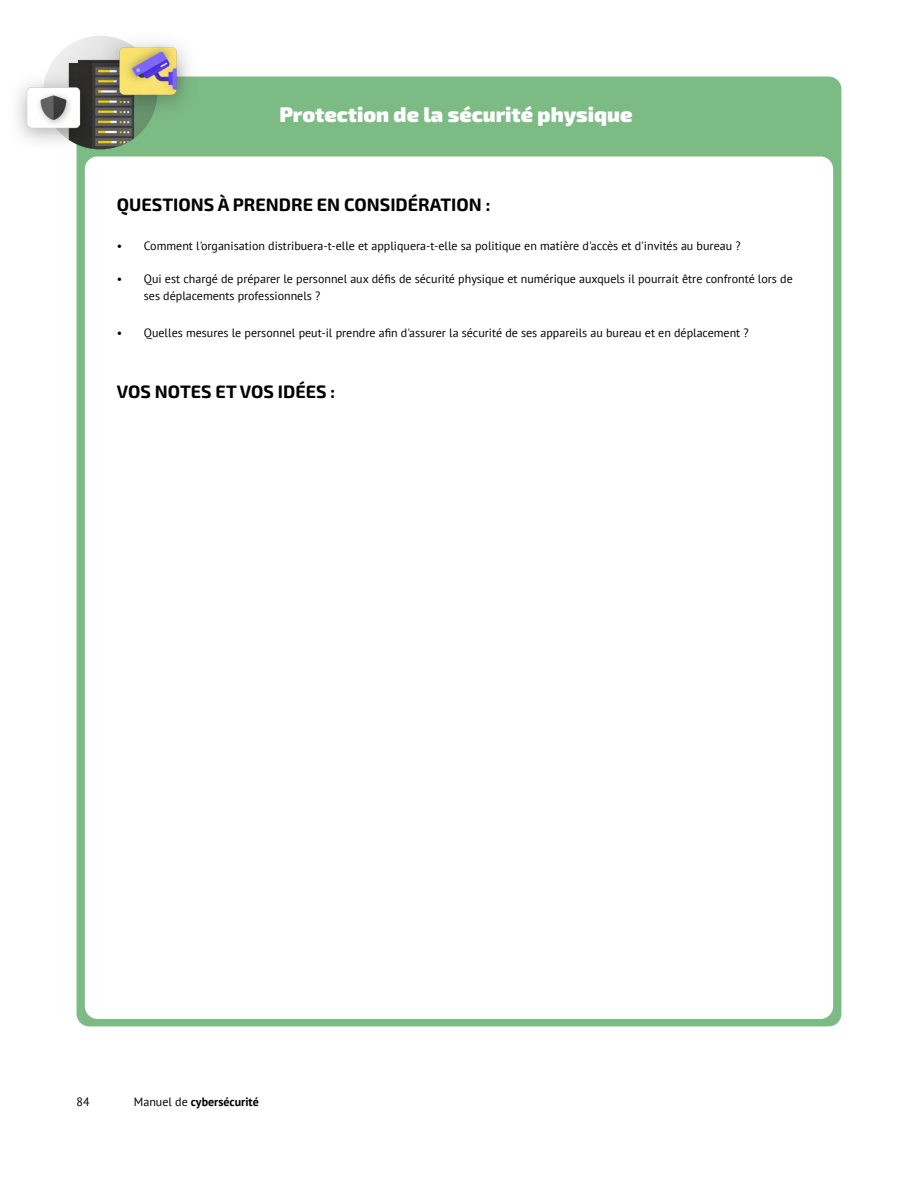
<style>
.page{position:relative;width:918px;height:1188px;background:#fff}
.page>*{position:absolute;margin:0;border:0;box-sizing:border-box;transform-origin:0 0}
.t1{font:900 21px "Exo 2";color:#fff}
.t2{font:700 18px "Exo 2";color:#000}
.t3{font:12px/16.5px "PT Sans";color:#000}
.t4{font:700 12px "PT Sans";color:#000}
.s1{font-weight:400}
</style>
<div class="page">
<div style="left:77px;top:77px;width:764px;height:949px;background:#7dbb84;border-radius:13px"></div>
<div style="left:85px;top:156px;width:748px;height:863px;background:#fff;border-radius:13px"></div>
<img style="left:17px;top:36px;width:187px;height:122px">
<h1 class="t1" style="left:279px;top:102px;width:355px">Protection de la sécurité physique</h1>
<h2 class="t2" style="left:117px;top:194px;width:375px">QUESTIONS À PRENDRE EN CONSIDÉRATION :</h2>
<p class="t3" style="left:117px;top:238px;width:625px">• Comment l'organisation distribuera-t-elle et appliquera-t-elle sa politique en matière d'accès et d'invités au bureau ?</p>
<p class="t3" style="left:144px;top:271px;width:650px;text-indent:-27px">• Qui est chargé de préparer le personnel aux défis de sécurité physique et numérique auxquels il pourrait être confronté lors de ses déplacements professionnels ?</p>
<p class="t3" style="left:117px;top:324px;width:633px">• Quelles mesures le personnel peut-il prendre afin d'assurer la sécurité de ses appareils au bureau et en déplacement ?</p>
<h2 class="t2" style="left:117px;top:381px;width:220px">VOS NOTES ET VOS IDÉES :</h2>
<p class="t3" style="left:77px;top:1093px;width:15px">84</p>
<p class="t4" style="left:134px;top:1094px;width:126px"><span class="s1">Manuel de</span> cybersécurité</p>
</div>
